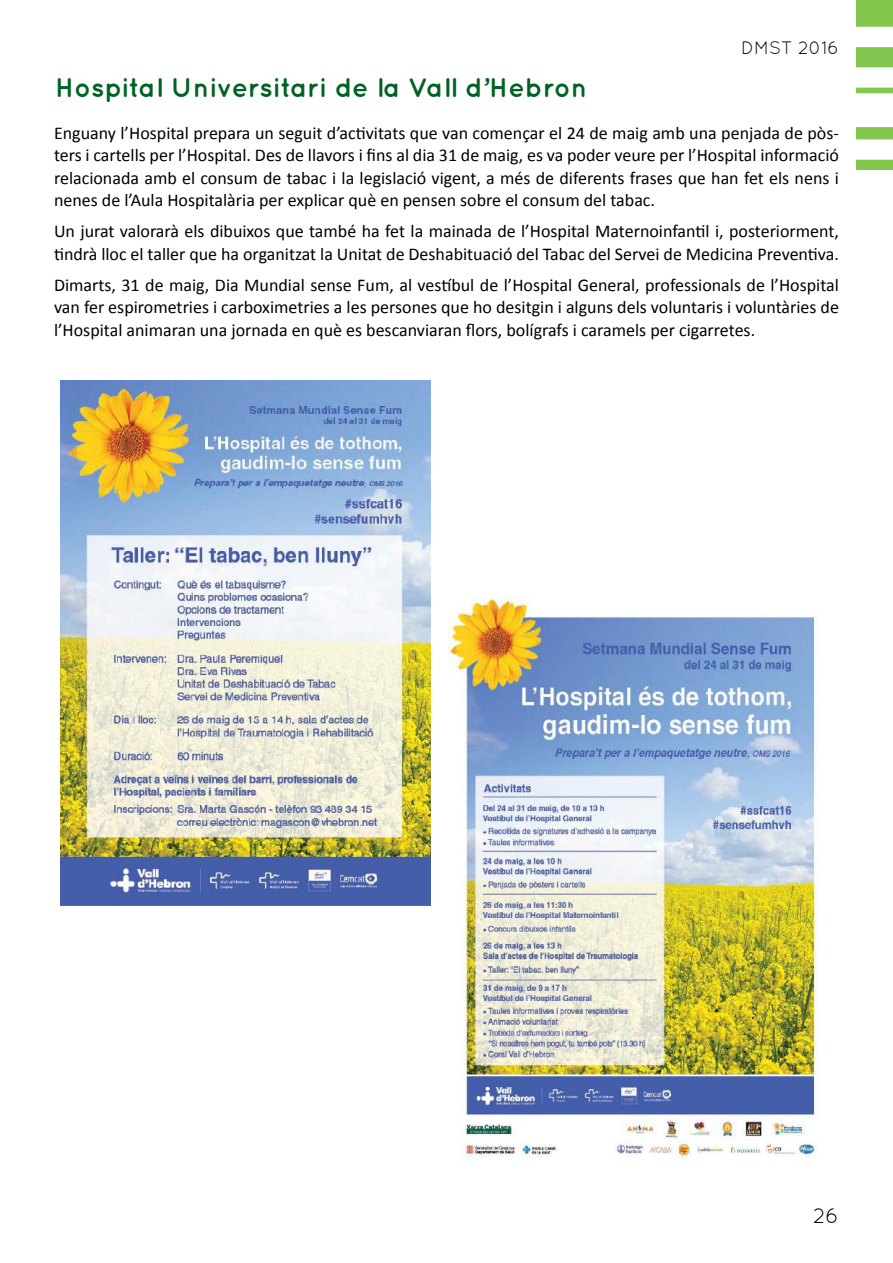
<style>
.page{position:relative;width:893px;height:1263px;background:#fff}
.page>*{position:absolute;margin:0;border:0;box-sizing:border-box;transform-origin:0 0}
.t1{font:700 27px "Quicksand";color:#006224}
.t2{font:21px "Quicksand";color:#000}
.t3{font:18px/22.5px "Calibri";color:#000;text-align:justify}
.t4{font:18px "Quicksand";color:#000}
</style>
<div class="page">
<img style="left:856px;top:0;width:37px;height:169px">
<img style="left:61px;top:380px;width:370px;height:526px">
<img style="left:448px;top:599px;width:370px;height:565px">
<h1 class="t1" style="left:55px;top:71px;width:534px">Hospital Universitari de la Vall d’Hebron</h1>
<p class="t4" style="left:741px;top:37px;width:99px">DMST 2016</p>
<p class="t3" style="left:54px;top:122px;width:786px">Enguany l’Hospital prepara un seguit d’activitats que van començar el 24 de maig amb una penjada de pòs&shy;ters i cartells per l’Hospital. Des de llavors i fins al dia 31 de maig, es va poder veure per l’Hospital informació relacionada amb el consum de tabac i la legislació vigent, a més de diferents frases que han fet els nens i nenes de l’Aula Hospitalària per explicar què en pensen sobre el consum del tabac.</p>
<p class="t3" style="left:54px;top:220px;width:786px">Un jurat valorarà els dibuixos que també ha fet la mainada de l’Hospital Maternoinfantil i, posteriorment, tindrà lloc el taller que ha organitzat la Unitat de Deshabituació del Tabac del Servei de Medicina Preventiva.</p>
<p class="t3" style="left:54px;top:274px;width:786px">Dimarts, 31 de maig, Dia Mundial sense Fum, al vestíbul de l’Hospital General, professionals de l’Hospital van fer espirometries i carboximetries a les persones que ho desitgin i alguns dels voluntaris i voluntàries de l’Hospital animaran una jornada en què es bescanviaran flors, bolígrafs i caramels per cigarretes.</p>
<p class="t2" style="left:813px;top:1204px;width:27px">26</p>
</div>
